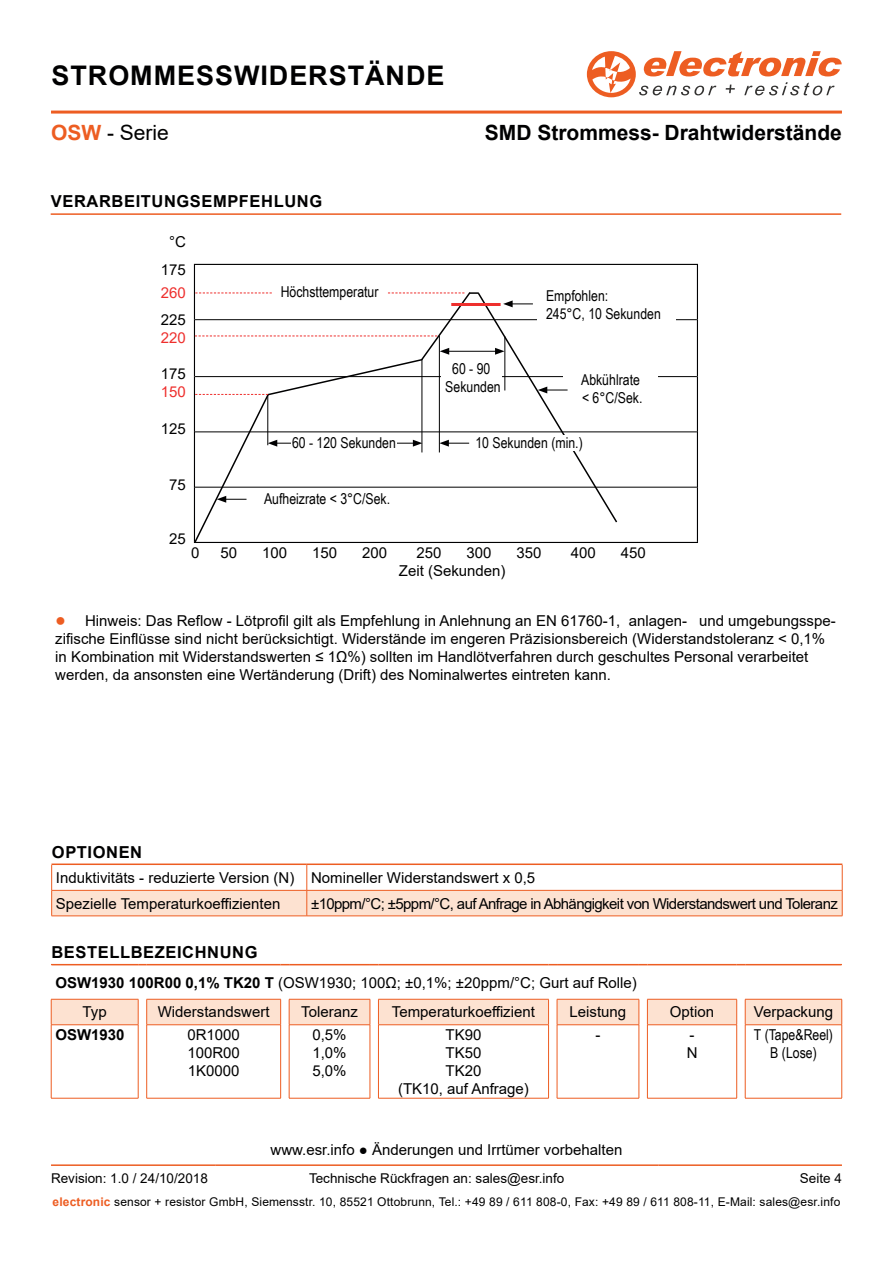
<style>
.page{position:relative;width:893px;height:1263px;background:#fff}
.page>*{position:absolute;margin:0;border:0;box-sizing:border-box;transform-origin:0 0}
.t1{font:700 27px "Arial";letter-spacing:.035em;color:#000001}
.t2{font:700 21px "Arial";color:#000001}
.t3{font:21px "Arial";color:#000001}
.t4{font:700 16.5px "Arial";letter-spacing:.035em;color:#000001}
.t5{font:15px/18px "Arial";color:#000001}
.t6{font:15px/18px "Arial Narrow";color:#000001;text-align:center}
.t7{font:15px "Arial";letter-spacing:-.04em;color:#000001}
.t8{font:15px "Arial";color:#ee2f2d}
.t9{font:700 15px "Arial";color:#000001}
.t10{font:13.5px "Arial";color:#000001}
.t11{font:12px "Arial";letter-spacing:.01em;color:#000001}
.s1{font-weight:700;color:#ed5d22}
.s2{font-size:18px;color:#ed5d22}
.s3{font-weight:700}
</style>
<div class="page">
<svg style="left:587px;top:51px;width:255px;height:46px"></svg>
<hr style="left:51px;top:111px;width:791px;height:3px;background:#ed5d22">
<hr style="left:51px;top:1164px;width:164px;height:2px;background:#ed5d22">
<hr style="left:215px;top:1164px;width:443px;height:2px;background:#ed5d22">
<hr style="left:658px;top:1164px;width:184px;height:2px;background:#ed5d22">
<hr style="left:51px;top:1098px;width:87px;height:1px;background:#ed5d22">
<hr style="left:147px;top:1098px;width:134px;height:1px;background:#ed5d22">
<hr style="left:289px;top:1098px;width:81px;height:1px;background:#ed5d22">
<hr style="left:378px;top:1098px;width:171px;height:1px;background:#ed5d22">
<hr style="left:557px;top:1098px;width:82px;height:1px;background:#ed5d22">
<hr style="left:51px;top:964px;width:87px;height:1px;background:#ed5d22">
<hr style="left:147px;top:964px;width:134px;height:1px;background:#ed5d22">
<hr style="left:289px;top:964px;width:81px;height:1px;background:#ed5d22">
<hr style="left:378px;top:964px;width:171px;height:1px;background:#ed5d22">
<hr style="left:557px;top:964px;width:82px;height:1px;background:#ed5d22">
<hr style="left:647px;top:964px;width:90px;height:1px;background:#ed5d22">
<hr style="left:745px;top:964px;width:97px;height:1px;background:#ed5d22">
<hr style="left:647px;top:1098px;width:90px;height:1px;background:#ed5d22">
<svg style="left:51px;top:999px;width:791px;height:99px"></svg>
<hr style="left:745px;top:1025px;width:1px;height:73px;background:#ed5d22">
<hr style="left:841px;top:1025px;width:1px;height:73px;background:#ed5d22">
<hr style="left:745px;top:1098px;width:97px;height:1px;background:#ed5d22">
<hr style="left:51px;top:213px;width:790px;height:2px;background:#ed5d22">
<svg style="left:619px;top:265px;width:78px;height:277px"></svg>
<hr style="left:195px;top:319px;width:502px;height:1px;background:#000001">
<hr style="left:195px;top:376px;width:502px;height:1px;background:#000001">
<hr style="left:195px;top:432px;width:502px;height:1px;background:#000001">
<hr style="left:195px;top:487px;width:502px;height:1px;background:#000001">
<hr style="left:194px;top:264px;width:504px;height:1px;background:#000001">
<hr style="left:194px;top:265px;width:1px;height:55px;background:#000001">
<hr style="left:697px;top:265px;width:1px;height:55px;background:#000001">
<hr style="left:697px;top:320px;width:1px;height:57px;background:#000001">
<hr style="left:697px;top:377px;width:1px;height:55px;background:#000001">
<hr style="left:697px;top:432px;width:1px;height:55px;background:#000001">
<hr style="left:697px;top:487px;width:1px;height:55px;background:#000001">
<hr style="left:194px;top:542px;width:504px;height:1px;background:#000001">
<div style="left:563px;top:374px;width:95px;height:33px;background:#fff"></div>
<div style="left:538px;top:290px;width:138px;height:37px;background:#fff"></div>
<svg style="left:193px;top:291px;width:426px;height:252px"></svg>
<hr style="left:51px;top:916px;width:256px;height:1px;background:#ed5d22">
<hr style="left:307px;top:916px;width:535px;height:1px;background:#ed5d22">
<hr style="left:51px;top:863px;width:256px;height:2px;background:#ed5d22">
<hr style="left:307px;top:863px;width:535px;height:2px;background:#ed5d22">
<svg style="left:51px;top:865px;width:792px;height:51px"></svg>
<h1 class="t1" style="left:51px;top:57px;width:394px">STROMMESSWIDERSTÄNDE</h1>
<h2 class="t3" style="left:51px;top:118px;width:119px"><span class="s1">OSW</span> - Serie</h2>
<h2 class="t2" style="left:485px;top:118px;width:359px">SMD Strommess- Drahtwiderstände</h2>
<p class="t4" style="left:51px;top:190px;width:273px">VERARBEITUNGSEMPFEHLUNG</p>
<p class="t5" style="left:161px;top:227px;width:27px;line-height:28.5px;text-align:center">°C<br>175</p>
<p class="t8" style="left:161px;top:282px;width:27px">260</p>
<p class="t5" style="left:161px;top:310px;width:27px">225</p>
<p class="t8" style="left:161px;top:327px;width:27px">220</p>
<p class="t5" style="left:161px;top:364px;width:27px">175</p>
<p class="t8" style="left:161px;top:381px;width:27px">150</p>
<p class="t5" style="left:161px;top:420px;width:27px">125</p>
<p class="t6" style="left:281px;top:282px;width:99px">Höchsttemperatur</p>
<p class="t6" style="left:546px;top:286px;width:116px;text-align:left">Empfohlen:<br>245°C, 10 Sekunden</p>
<p class="t6" style="left:445px;top:359px;width:57px">60 - 90<br>Sekunden</p>
<p class="t6" style="left:581px;top:370px;width:63px;text-align:left">Abkühlrate &lt; 6°C/Sek.</p>
<p class="t5" style="left:169px;top:475px;width:18px">75</p>
<p class="t5" style="left:169px;top:529px;width:18px">25</p>
<p class="t6" style="left:292px;top:433px;width:105px">60 - 120 Sekunden</p>
<p class="t6" style="left:264px;top:489px;width:127px">Aufheizrate &lt; 3°C/Sek.</p>
<p class="t6" style="left:475px;top:433px;width:109px">10 Sekunden (min.)</p>
<p class="t5" style="left:191px;top:544px;width:10px">0</p>
<p class="t5" style="left:220px;top:544px;width:18px">50</p>
<p class="t5" style="left:262px;top:544px;width:27px">100</p>
<p class="t5" style="left:312px;top:544px;width:27px">150</p>
<p class="t5" style="left:362px;top:544px;width:27px">200</p>
<p class="t5" style="left:416px;top:544px;width:27px">250</p>
<p class="t5" style="left:466px;top:544px;width:27px">300</p>
<p class="t5" style="left:517px;top:544px;width:27px">350</p>
<p class="t5" style="left:571px;top:544px;width:27px">400</p>
<p class="t5" style="left:621px;top:544px;width:27px">450</p>
<p class="t5" style="left:399px;top:562px;width:108px">Zeit (Sekunden)</p>
<p class="t5" style="left:55px;top:612px;width:782px"><span class="s2">●</span> Hinweis: Das Reflow - Lötprofil gilt als Empfehlung in Anlehnung an EN 61760-1, anlagen- und umgebungsspe&shy;zifische Einflüsse sind nicht berücksichtigt. Widerstände im engeren Präzisionsbereich (Widerstandstoleranz &lt; 0,1% in Kombination mit Widerstandswerten ≤ 1Ω%) sollten im Handlötverfahren durch geschultes Personal verarbeitet werden, da ansonsten eine Wertänderung (Drift) des Nominalwertes eintreten kann.</p>
<p class="t4" style="left:52px;top:840px;width:92px">OPTIONEN</p>
<p class="t5" style="left:56px;top:865px;width:481px;line-height:25.5px">Induktivitäts - reduzierte Version (N) Nomineller Widerstandswert x 0,5<br>Spezielle Temperaturkoeffizienten</p>
<p class="t7" style="left:311px;top:893px;width:528px">±10ppm/°C; ±5ppm/°C, auf Anfrage in Abhängigkeit von Widerstandswert und Toleranz</p>
<p class="t4" style="left:52px;top:940px;width:207px">BESTELLBEZEICHNUNG</p>
<p class="t5" style="left:83px;top:967px;width:556px;line-height:29.7px;text-indent:-27px"><span class="s3">OSW1930 100R00 0,1% TK20 T</span> (OSW1930; 100Ω; ±0,1%; ±20ppm/°C; Gurt auf Rolle)<br>Typ</p>
<p class="t5" style="left:158px;top:1003px;width:113px">Widerstandswert</p>
<p class="t5" style="left:301px;top:1003px;width:58px">Toleranz</p>
<p class="t5" style="left:392px;top:1003px;width:145px">Temperaturkoeffizient</p>
<p class="t5" style="left:570px;top:1003px;width:58px">Leistung</p>
<p class="t5" style="left:670px;top:1003px;width:46px">Option</p>
<p class="t5" style="left:754px;top:1003px;width:81px">Verpackung</p>
<p class="t9" style="left:55px;top:1024px;width:71px">OSW1930</p>
<p class="t5" style="left:187px;top:1025px;width:54px;text-align:justify">0R1000<br>100R00<br>1K0000</p>
<p class="t5" style="left:312px;top:1025px;width:36px;text-align:justify">0,5% 1,0% 5,0%</p>
<p class="t5" style="left:398px;top:1025px;width:132px;text-align:center">TK90<br>TK50<br>TK20<br>(TK10, auf Anfrage)</p>
<p class="t5" style="left:595px;top:1025px;width:6px">-</p>
<p class="t5" style="left:687px;top:1025px;width:12px">-<br>N</p>
<p class="t6" style="left:754px;top:1025px;width:81px">T (Tape&amp;Reel)<br>B (Lose)</p>
<p class="t5" style="left:271px;top:1141px;width:353px">www.esr.info ● Änderungen und Irrtümer vorbehalten</p>
<p class="t10" style="left:51px;top:1169px;width:158px">Revision: 1.0 / 24/10/2018</p>
<p class="t10" style="left:309px;top:1169px;width:257px">Technische Rückfragen an: sales@esr.info</p>
<p class="t10" style="left:800px;top:1169px;width:44px">Seite 4</p>
<p class="t11" style="left:53px;top:1193px;width:789px"><span class="s1">electronic</span> sensor + resistor GmbH, Siemensstr. 10, 85521 Ottobrunn, Tel.: +49 89 / 611 808-0, Fax: +49 89 / 611 808-11, E-Mail: sales@esr.info</p>
</div>
